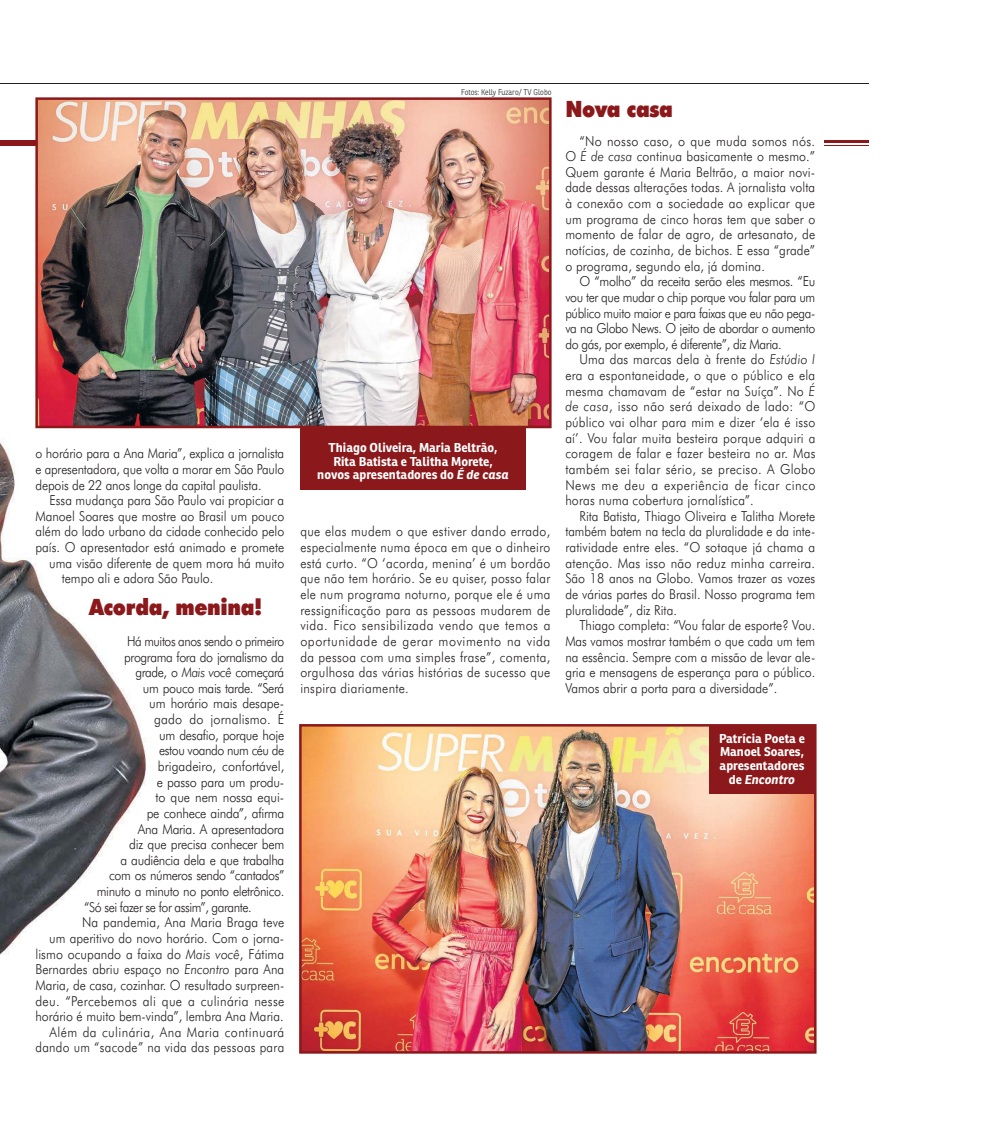
<style>
.page{position:relative;width:989px;height:1124px;background:#fff}
.page>*{position:absolute;margin:0;border:0;box-sizing:border-box;transform-origin:0 0}
.t1{font:900 22.5px "Futura BT";letter-spacing:-.015em;color:#8b191b;scale:.9 1}
.t2{font:300 13.75px/15.6px "Futura BT";color:#231f20;text-align:justify;scale:.9 1}
.t3{font:300 13.75px/15.6px "Futura BT";color:#231f20;text-align:justify;scale:.91 1}
.t4{font:300 13.75px "Futura BT";letter-spacing:-.035em;color:#231f20;scale:.9 1}
.t5{font:300 13.75px "Futura BT";color:#231f20;scale:.92 1}
.t6{font:300 13.75px "Futura BT";letter-spacing:-.02em;color:#231f20;scale:.92 1}
.t7{font:300 13.75px "Futura BT";letter-spacing:-.03em;color:#231f20;scale:.91 1}
.t8{font:300 13.75px "Futura BT";letter-spacing:-.025em;color:#231f20;scale:.91 1}
.t9{font:300 13.75px "Futura BT";letter-spacing:.025em;color:#231f20;scale:.92 1}
.t10{font:300 13.75px "Futura BT";letter-spacing:.025em;color:#231f20;scale:.89 1}
.t11{font:300 13.75px "Futura BT";letter-spacing:.035em;color:#231f20;scale:.91 1}
.t12{font:300 13.75px "Futura BT";letter-spacing:-.03em;color:#231f20;scale:.9 1}
.t13{font:300 13.75px "Futura BT";letter-spacing:-.035em;color:#231f20;scale:.89 1}
.t14{font:300 13.75px "Futura BT";letter-spacing:-.02em;color:#231f20;scale:.91 1}
.t15{font:700 12.5px/13.8px "Ronnia";color:#fff;text-align:center}
.t16{font:300 8.12px "Ronnia";color:#231f20;scale:.9 1}
.s1{font-style:italic}
</style>
<div class="page">
<hr style="left:0;top:140px;width:868px;height:3px;background:#8b191b">
<hr style="left:0;top:145px;width:868px;height:1px;background:#8b191b">
<div style="left:537px;top:136px;width:286px;height:16px;background:#fff"></div>
<hr style="left:0;top:83px;width:868px;height:1px;background:#231f20">
<div style="left:300px;top:418px;width:226px;height:71px;background:#8b191b"></div>
<img style="left:299px;top:724px;width:517px;height:329px">
<div style="left:709px;top:725px;width:106px;height:68px;background:#8b191b"></div>
<img style="left:0;top:428px;width:174px;height:527px">
<img style="left:0;top:143px;width:35px;height:2px">
<img style="left:35px;top:97px;width:516px;height:331px">
<p class="t2" style="left:35px;top:446px;width:278px">o horário para a Ana Maria”, explica a jornalista e apresentadora, que volta a morar em São Paulo depois de 22 anos longe da capital paulista.</p>
<p class="t2" style="left:50px;top:493px;width:262px">Essa mudança para São Paulo vai propiciar a</p>
<p class="t2" style="left:35px;top:509px;width:278px">Manoel Soares que mostre ao Brasil um pouco</p>
<p class="t2" style="left:35px;top:524px;width:278px">além do lado urbano da cidade conhecido pelo</p>
<p class="t2" style="left:35px;top:540px;width:278px">país. O apresentador está animado e promete</p>
<p class="t2" style="left:49px;top:556px;width:263px">uma visão diferente de quem mora há muito</p>
<p class="t2" style="left:62px;top:571px;width:170px">tempo ali e adora São Paulo.</p>
<h1 class="t1" style="left:89px;top:597px;width:193px">Acorda, menina!</h1>
<p class="t13" style="left:127px;top:635px;width:178px">Há muitos anos sendo o primeiro</p>
<p class="t4" style="left:124px;top:651px;width:179px">programa fora do jornalismo da</p>
<p class="t4" style="left:135px;top:666px;width:167px">grade, o <span class="s1">Mais você</span> começará</p>
<p class="t7" style="left:143px;top:682px;width:157px">um pouco mais tarde. “Será</p>
<p class="t5" style="left:149px;top:697px;width:148px">um horário mais desape-</p>
<p class="t5" style="left:154px;top:713px;width:143px">gado do jornalismo. É</p>
<p class="t8" style="left:159px;top:729px;width:139px">um desafio, porque hoje</p>
<p class="t4" style="left:159px;top:744px;width:140px">estou voando num céu de</p>
<p class="t5" style="left:158px;top:760px;width:139px">brigadeiro, confortável,</p>
<p class="t6" style="left:157px;top:776px;width:140px">e passo para um produ-</p>
<p class="t5" style="left:155px;top:791px;width:141px">to que nem nossa equi-</p>
<p class="t6" style="left:147px;top:807px;width:151px">pe conhece ainda”, afirma</p>
<p class="t14" style="left:138px;top:822px;width:162px">Ana Maria. A apresentadora</p>
<p class="t6" style="left:129px;top:838px;width:170px">diz que precisa conhecer bem</p>
<p class="t8" style="left:120px;top:854px;width:182px">a audiência dela e que trabalha</p>
<p class="t12" style="left:109px;top:869px;width:196px">com os números sendo “cantados”</p>
<p class="t7" style="left:97px;top:885px;width:208px">minuto a minuto no ponto eletrônico.</p>
<p class="t4" style="left:84px;top:901px;width:188px">“Só sei fazer se for assim”, garante.</p>
<p class="t3" style="left:82px;top:915px;width:224px">Na pandemia, Ana Maria Braga teve</p>
<p class="t2" style="left:49px;top:931px;width:263px">um aperitivo do novo horário. Com o jorna-</p>
<p class="t3" style="left:35px;top:946px;width:275px">lismo ocupando a faixa do <span class="s1">Mais você</span>, Fátima</p>
<p class="t2" style="left:35px;top:962px;width:278px">Bernardes abriu espaço no <span class="s1">Encontro</span> para Ana</p>
<p class="t2" style="left:35px;top:978px;width:278px">Maria, de casa, cozinhar. O resultado surpreen-</p>
<p class="t9" style="left:35px;top:994px;width:272px">deu. “Percebemos ali que a culinária nesse</p>
<p class="t2" style="left:35px;top:1009px;width:277px">horário é muito bem-vinda”, lembra Ana Maria.</p>
<p class="t11" style="left:50px;top:1026px;width:259px">Além da culinária, Ana Maria continuará</p>
<p class="t10" style="left:35px;top:1041px;width:281px">dando um “sacode” na vida das pessoas para</p>
<p class="t16" style="left:461px;top:88px;width:102px">Fotos: Kelly Fuzaro/ TV Globo</p>
<p class="t15" style="left:317px;top:441px;width:193px">Thiago Oliveira, Maria Beltrão,<br>Rita Batista e Talitha Morete, novos apresentadores do <span class="s1">É de casa</span></p>
<p class="t2" style="left:300px;top:524px;width:279px">que elas mudem o que estiver dando errado, especialmente numa época em que o dinheiro está curto. “O ‘acorda, menina’ é um bordão que não tem horário. Se eu quiser, posso falar ele num programa noturno, porque ele é uma ressignificação para as pessoas mudarem de vida. Fico sensibilizada vendo que temos a oportunidade de gerar movimento na vida da pessoa com uma simples frase”, comenta, orgulhosa das várias histórias de sucesso que inspira diariamente.</p>
<h1 class="t1" style="left:565px;top:99px;width:121px">Nova casa</h1>
<p class="t3" style="left:565px;top:134px;width:276px;text-indent:14px">“No nosso caso, o que muda somos nós.<br>O <span class="s1">É de casa</span> continua basicamente o mesmo.” Quem garante é Maria Beltrão, a maior novi&shy;dade dessas alterações todas. A jornalista volta à conexão com a sociedade ao explicar que um programa de cinco horas tem que saber o momento de falar de agro, de artesanato, de notícias, de cozinha, de bichos. E essa “grade” o programa, segundo ela, já domina.</p>
<p class="t3" style="left:565px;top:274px;width:276px;text-indent:14px">O “molho” da receita serão eles mesmos. “Eu vou ter que mudar o chip porque vou falar para um público muito maior e para faixas que eu não pega&shy;va na Globo News. O jeito de abordar o aumento do gás, por exemplo, é diferente”, diz Maria.</p>
<p class="t2" style="left:565px;top:353px;width:279px;text-indent:14px">Uma das marcas dela à frente do <span class="s1">Estúdio I </span>era a espontaneidade, o que o público e ela mesma chamavam de “estar na Suíça”. No <span class="s1">É de casa</span>, isso não será deixado de lado: “O público vai olhar para mim e dizer ‘ela é isso aí’. Vou falar muita besteira porque adquiri a coragem de falar e fazer besteira no ar. Mas também sei falar sério, se preciso. A Globo News me deu a experiência de ficar cinco horas numa cobertura jornalística”.</p>
<p class="t2" style="left:565px;top:509px;width:279px;text-indent:14px">Rita Batista, Thiago Oliveira e Talitha Morete também batem na tecla da pluralidade e da inte&shy;ratividade entre eles. “O sotaque já chama a atenção. Mas isso não reduz minha carreira.<br>São 18 anos na Globo. Vamos trazer as vozes de várias partes do Brasil. Nosso programa tem pluralidade”, diz Rita.</p>
<p class="t2" style="left:565px;top:618px;width:279px;text-indent:14px">Thiago completa: “Vou falar de esporte? Vou.<br>Mas vamos mostrar também o que cada um tem na essência. Sempre com a missão de levar ale&shy;gria e mensagens de esperança para o público.<br>Vamos abrir a porta para a diversidade”.</p>
<p class="t15" style="left:719px;top:732px;width:87px">Patrícia Poeta e<br>Manoel Soares, apresentadores de <span class="s1">Encontro</span></p>
</div>
